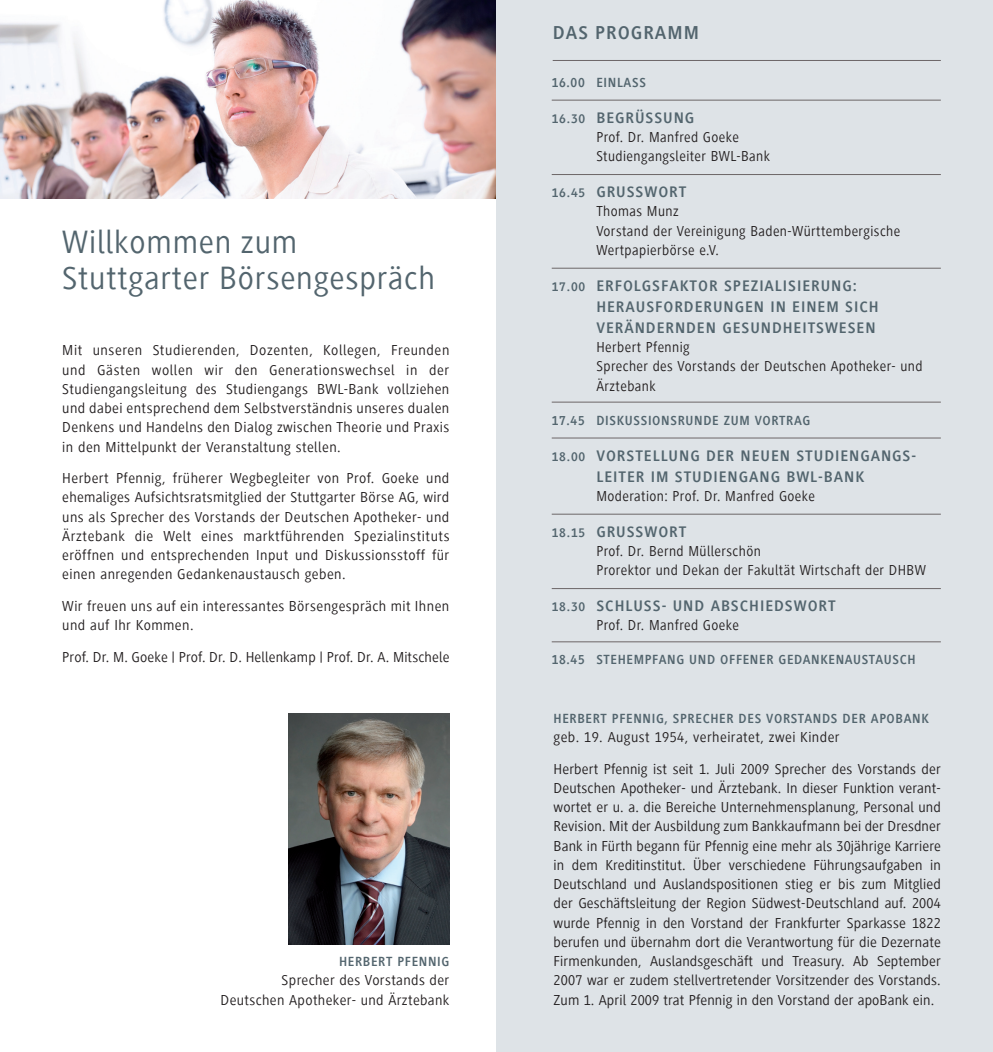
<style>
.page{position:relative;width:993px;height:1052px;background:#fff}
.page>*{position:absolute;margin:0;border:0;box-sizing:border-box;transform-origin:0 0}
.t1{font:33.25px/36.8px "Generis Sans Com";letter-spacing:.025em;color:#53656e}
.t2{font:700 19.25px "Generis Sans Com";letter-spacing:.055em;color:#53656e}
.t3{font:700 15.75px/21px "Generis Sans Com";letter-spacing:.06em;color:#53656e}
.t4{font:14.88px/19.2px "Generis Sans Com";letter-spacing:.03em;color:#231f20;text-align:justify}
.t5{font:14.88px/19.2px "Generis Sans Com";letter-spacing:.03em;color:#231f20;scale:.96 1}
.t6{font:14.88px/31.7px "Generis Sans Com";letter-spacing:.01em;color:#231f20}
.t7{font:700 13.65px "Generis Sans Com";letter-spacing:.05em;color:#53656e;scale:.96 1}
.s1{font-size:13.12px}
</style>
<div class="page">
<img style="left:0;top:0;width:496px;height:198px">
<div style="left:496px;top:0;width:496px;height:1052px;background:#dee3e7"></div>
<hr style="left:551px;top:100px;width:389px;height:1px;background:#6c6667">
<hr style="left:551px;top:174px;width:389px;height:1px;background:#6c6667">
<hr style="left:551px;top:268px;width:389px;height:1px;background:#6c6667">
<hr style="left:551px;top:402px;width:389px;height:1px;background:#6c6667">
<hr style="left:551px;top:438px;width:389px;height:1px;background:#6c6667">
<hr style="left:551px;top:514px;width:389px;height:1px;background:#6c6667">
<hr style="left:551px;top:588px;width:389px;height:1px;background:#6c6667">
<hr style="left:551px;top:641px;width:389px;height:1px;background:#6c6667">
<hr style="left:552px;top:60px;width:388px;height:1px;background:#6c6667">
<img style="left:289px;top:713px;width:160px;height:231px">
<h1 class="t1" style="left:62px;top:223px;width:374px">Willkommen zum<br>Stuttgarter Börsengespräch</h1>
<p class="t4" style="left:62px;top:341px;width:388px">Mit unseren Studierenden, Dozenten, Kollegen, Freunden und Gästen wollen wir den Generationswechsel in der Studiengangsleitung des Studiengangs BWL-Bank vollziehen und dabei entsprechend dem Selbstverständnis unseres dualen Denkens und Handelns den Dialog zwischen Theorie und Praxis in den Mittelpunkt der Veranstaltung stellen.</p>
<p class="t4" style="left:62px;top:469px;width:388px">Herbert Pfennig, früherer Wegbegleiter von Prof. Goeke und ehemaliges Aufsichtsratsmitglied der Stuttgarter Börse AG, wird uns als Sprecher des Vorstands der Deutschen Apotheker- und Ärztebank die Welt eines marktführenden Spezialinstituts eröffnen und entsprechenden Input und Diskussionsstoff für einen anregenden Gedankenaustausch geben.</p>
<p class="t4" style="left:62px;top:596px;width:388px">Wir freuen uns auf ein interessantes Börsengespräch mit Ihnen und auf Ihr Kommen.</p>
<p class="t6" style="left:62px;top:641px;width:388px">Prof. Dr. M. Goeke | Prof. Dr. D. Hellenkamp | Prof. Dr. A. Mitschele</p>
<p class="t7" style="left:339px;top:954px;width:116px">H ERBERT PFENNIG</p>
<p class="t4" style="left:220px;top:971px;width:230px;text-align:right">Sprecher des Vorstands der<br>Deutschen Apotheker- und Ärztebank</p>
<p class="t2" style="left:552px;top:22px;width:148px">DAS PROGRAMM</p>
<p class="t7" style="left:551px;top:75px;width:100px">16.00 E INLASS</p>
<p class="t3" style="left:551px;top:107px;width:104px"><span class="s1">16.30</span> B EGRÜSSU</p>
<p class="t3" style="left:673px;top:107px;width:22px">NG</p>
<p class="t5" style="left:596px;top:127px;width:182px">Prof. Dr. Manfred Goeke<br>Studiengangsleiter BWL-Bank</p>
<p class="t3" style="left:551px;top:181px;width:76px"><span class="s1">16.45</span> G RUSSW</p>
<p class="t3" style="left:658px;top:181px;width:30px">ORT</p>
<p class="t5" style="left:596px;top:202px;width:318px">Thomas Munz<br>Vorstand der Vereinigung Baden-Württembergische<br>Wertpapierbörse e.V.</p>
<p class="t3" style="left:596px;top:275px;width:284px;text-indent:-45px"><span class="s1">17.00</span> ERFOLGSFAKTOR SPEZIALISIERUNG:<br>H ERAUSFORDERUNGEN IN EINEM SICH<br>VERÄNDERNDEN GESUNDHEITSWESEN</p>
<p class="t5" style="left:596px;top:338px;width:341px">Herbert Pfennig<br>Sprecher des Vorstands der Deutschen Apotheker- und<br>Ärztebank</p>
<p class="t7" style="left:551px;top:413px;width:271px">17.45 DISKUSSIONSRUNDE ZUM VORTRAG</p>
<p class="t3" style="left:551px;top:445px;width:366px;text-align:center"><span class="s1">18.00</span> VORSTELLUNG DER NEUEN STUD IENGANGS-<br>LEITER IM STUD IENGANG BWL-BANK</p>
<p class="t5" style="left:596px;top:486px;width:229px">Moderation: Prof. Dr. Manfred Goeke</p>
<p class="t3" style="left:551px;top:521px;width:76px"><span class="s1">18.15</span> G RUSSW</p>
<p class="t3" style="left:658px;top:521px;width:30px">ORT</p>
<p class="t5" style="left:596px;top:541px;width:344px">Prof. Dr. Bernd Müllerschön<br>Prorektor und Dekan der Fakultät Wirtschaft der DHBW</p>
<p class="t3" style="left:551px;top:595px;width:285px"><span class="s1">18.30</span> SCHLUSS- UND ABSCHIEDSWORT</p>
<p class="t5" style="left:596px;top:616px;width:150px">Prof. Dr. Manfred Goeke</p>
<p class="t7" style="left:551px;top:652px;width:380px">18.45 STEHEMPFANG UND OFFENER GEDANKENAUSTAUSCH</p>
<p class="t7" style="left:553px;top:710px;width:392px">H ERBERT PFENNIG, SPRECHER DES VORSTANDS DER APOBANK</p>
<p class="t6" style="left:553px;top:721px;width:388px">geb. 19. August 1954, verheiratet, zwei Kinder<br>Herbert Pfennig ist seit 1. Juli 2009 Sprecher des Vorstands der</p>
<p class="t4" style="left:553px;top:778px;width:388px">Deutschen Apotheker- und Ärztebank. In dieser Funktion verant&shy;wortet er u. a. die Bereiche Unternehmensplanung, Personal und Revision. Mit der Ausbildung zum Bankkaufmann bei der Dresdner Bank in Fürth begann für Pfennig eine mehr als 30jährige Karriere in dem Kreditinstitut. Über verschiedene Führungsaufgaben in Deutschland und Auslandspositionen stieg er bis zum Mitglied der Geschäftsleitung der Region Südwest-Deutschland auf. 2004 wurde Pfennig in den Vorstand der Frankfurter Sparkasse 1822 berufen und übernahm dort die Verantwortung für die Dezernate Firmenkunden, Auslandsgeschäft und Treasury. Ab September 2007 war er zudem stellvertretender Vorsitzender des Vorstands.<br>Zum 1. April 2009 trat Pfennig in den Vorstand der apoBank ein.</p>
</div>
